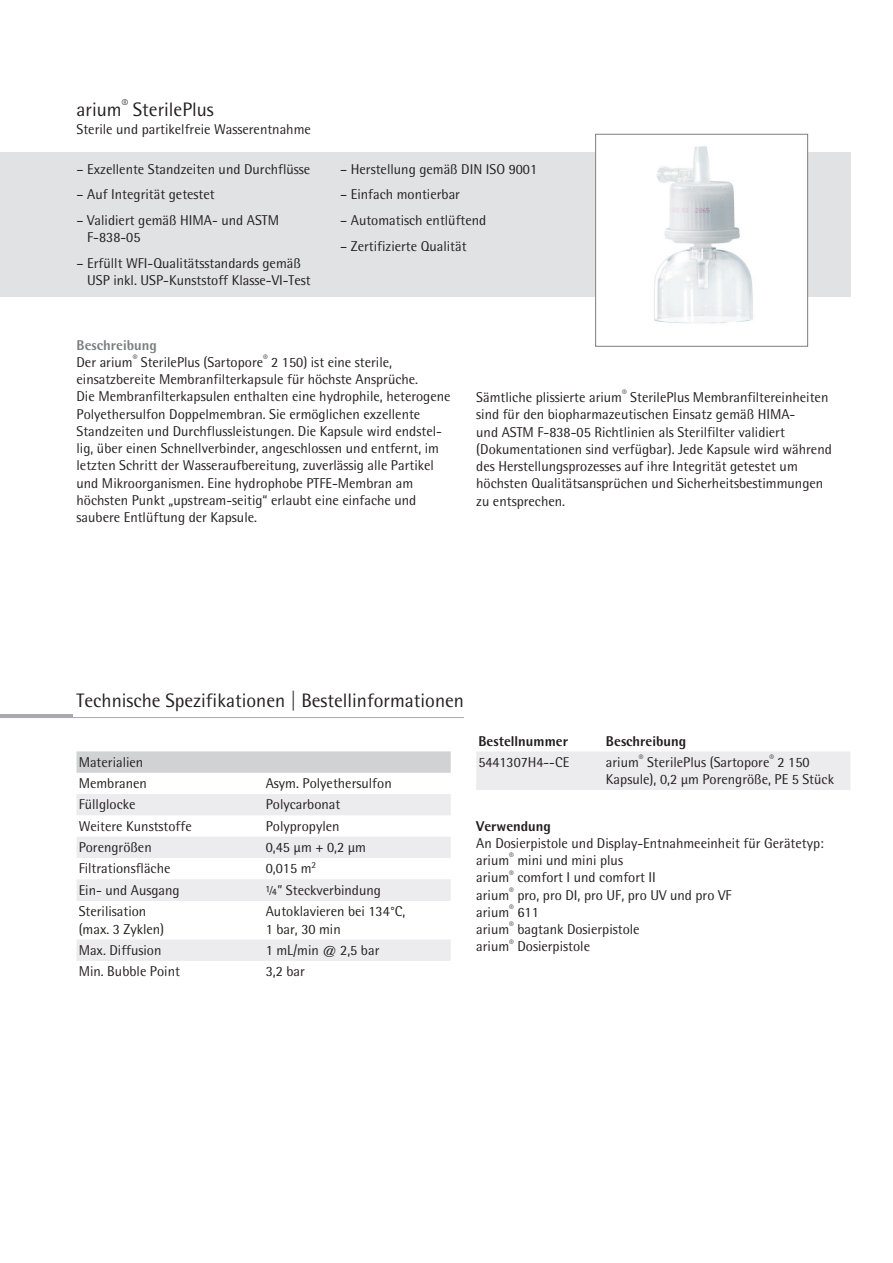
<style>
.page{position:relative;width:893px;height:1263px;background:#fff}
.page>*{position:absolute;margin:0;border:0;box-sizing:border-box;transform-origin:0 0}
.t1{font:19.5px "Sartorius Rotis Sans 2013";color:#231f20}
.t2{font:14.25px/17.2px "Sartorius Rotis Sans 2013";color:#231f20}
.t3{font:800 14.25px "Sartorius Rotis Sans 2013";color:#231f20}
.s1{font-weight:800;color:#7c7e81}
</style>
<div class="page">
<div style="left:0;top:153px;width:850px;height:144px;background:#e1e2e4"></div>
<img style="left:597px;top:146px;width:209px;height:178px">
<div style="left:595px;top:134px;width:213px;height:213px;border:1px solid #7c7e81"></div>
<hr style="left:0;top:717px;width:464px;height:1px;background:#a8a9ad">
<hr style="left:0;top:714px;width:72px;height:3px;background:#a8a9ad">
<svg style="left:77px;top:751px;width:374px;height:22px"></svg>
<svg style="left:77px;top:794px;width:374px;height:167px;fill:#eeeef0"></svg>
<div style="left:476px;top:751px;width:374px;height:39px;background:#ececee"></div>
<hr style="left:892px;top:153px;width:1px;height:110px;background:#e1e2e4">
<h1 class="t1" style="left:77px;top:97px;width:139px">arium<sup>®</sup> SterilePlus</h1>
<p class="t2" style="left:77px;top:121px;width:236px">Sterile und partikelfreie Wasserentnahme</p>
<p class="t2" style="left:77px;top:160px;width:235px">– Exzellente Standzeiten und Durchflüsse</p>
<p class="t2" style="left:77px;top:186px;width:140px">– Auf Integrität getestet</p>
<p class="t2" style="left:87px;top:211px;width:193px;text-indent:-11px">– Validiert gemäß HIMA- und ASTM<br>F-838-05</p>
<p class="t2" style="left:87px;top:254px;width:225px;text-indent:-11px">– Erfüllt WFI-Qualitätsstandards gemäß<br>USP inkl. USP-Kunststoff Klasse-VI-Test</p>
<p class="t2" style="left:340px;top:160px;width:199px">– Herstellung gemäß DIN ISO 9001</p>
<p class="t2" style="left:340px;top:186px;width:121px">– Einfach montierbar</p>
<p class="t2" style="left:340px;top:211px;width:148px">– Automatisch entlüftend</p>
<p class="t2" style="left:340px;top:237px;width:128px">– Zertifizierte Qualität</p>
<p class="t2" style="left:77px;top:336px;width:376px"><span class="s1">Beschreibung<br></span>Der arium<sup>®</sup> SterilePlus (Sartopore<sup>®</sup> 2 150) ist eine sterile, einsatzbereite Membranfilterkapsule für höchste Ansprüche.<br>Die Membranfilterkapsulen enthalten eine hydrophile, heterogene Polyethersulfon Doppelmembran. Sie ermöglichen exzellente Standzeiten und Durchflussleistungen. Die Kapsule wird endstel&shy;lig, über einen Schnellverbinder, angeschlossen und entfernt, im letzten Schritt der Wasseraufbereitung, zuverlässig alle Partikel und Mikroorganismen. Eine hydrophobe PTFE-Membran am höchsten Punkt „upstream-seitig“ erlaubt eine einfache und saubere Entlüftung der Kapsule.</p>
<p class="t2" style="left:476px;top:389px;width:357px">Sämtliche plissierte arium<sup>®</sup> SterilePlus Membranfiltereinheiten sind für den biopharmazeutischen Einsatz gemäß HIMA-<br>und ASTM F-838-05 Richtlinien als Sterilfilter validiert (Dokumentationen sind verfügbar). Jede Kapsule wird während des Herstellungsprozesses auf ihre Integrität getestet um höchsten Qualitätsansprüchen und Sicherheitsbestimmungen zu entsprechen.</p>
<h1 class="t1" style="left:77px;top:688px;width:389px">Technische Spezifikationen | Bestellinformationen</h1>
<p class="t2" style="left:79px;top:751px;width:70px;line-height:21.3px">Materialien<br>Membranen</p>
<p class="t2" style="left:266px;top:774px;width:127px">Asym. Polyethersulfon</p>
<p class="t2" style="left:79px;top:796px;width:58px">Füllglocke</p>
<p class="t2" style="left:266px;top:796px;width:76px">Polycarbonat</p>
<p class="t2" style="left:79px;top:817px;width:115px">Weitere Kunststoffe</p>
<p class="t2" style="left:266px;top:817px;width:75px">Polypropylen</p>
<p class="t2" style="left:79px;top:838px;width:75px">Porengrößen</p>
<p class="t2" style="left:266px;top:838px;width:102px">0,45 µm + 0,2 µm</p>
<p class="t2" style="left:79px;top:860px;width:93px">Filtrationsfläche</p>
<p class="t2" style="left:266px;top:860px;width:52px">0,015 m<sup>2</sup></p>
<p class="t2" style="left:79px;top:881px;width:103px">Ein- und Ausgang</p>
<p class="t2" style="left:266px;top:881px;width:117px">✔” Steckverbindung</p>
<p class="t2" style="left:79px;top:903px;width:87px">Sterilisation (max. 3 Zyklen)</p>
<p class="t2" style="left:266px;top:903px;width:141px">Autoklavieren bei 134°C,<br>1 bar, 30 min</p>
<p class="t2" style="left:79px;top:941px;width:84px">Max. Diffusion</p>
<p class="t2" style="left:266px;top:941px;width:115px">1 mL/min @ 2,5 bar</p>
<p class="t2" style="left:79px;top:963px;width:103px">Min. Bubble Point</p>
<p class="t2" style="left:266px;top:963px;width:41px">3,2 bar</p>
<p class="t3" style="left:478px;top:732px;width:91px">Bestellnummer</p>
<p class="t3" style="left:606px;top:732px;width:82px">Beschreibung</p>
<p class="t2" style="left:478px;top:753px;width:92px">5441307H4--CE</p>
<p class="t2" style="left:606px;top:753px;width:230px">arium<sup>®</sup> SterilePlus (Sartopore<sup>®</sup> 2 150<br>Kapsule), 0,2 µm Porengröße, PE 5 Stück</p>
<p class="t3" style="left:476px;top:817px;width:76px">Verwendung</p>
<p class="t2" style="left:476px;top:834px;width:349px">An Dosierpistole und Display-Entnahmeeinheit für Gerätetyp: arium<sup>®</sup> mini und mini plus<br>arium<sup>®</sup> comfort I und comfort II<br>arium<sup>®</sup> pro, pro DI, pro UF, pro UV und pro VF<br>arium<sup>®</sup> 611<br>arium<sup>®</sup> bagtank Dosierpistole<br>arium<sup>®</sup> Dosierpistole</p>
</div>
